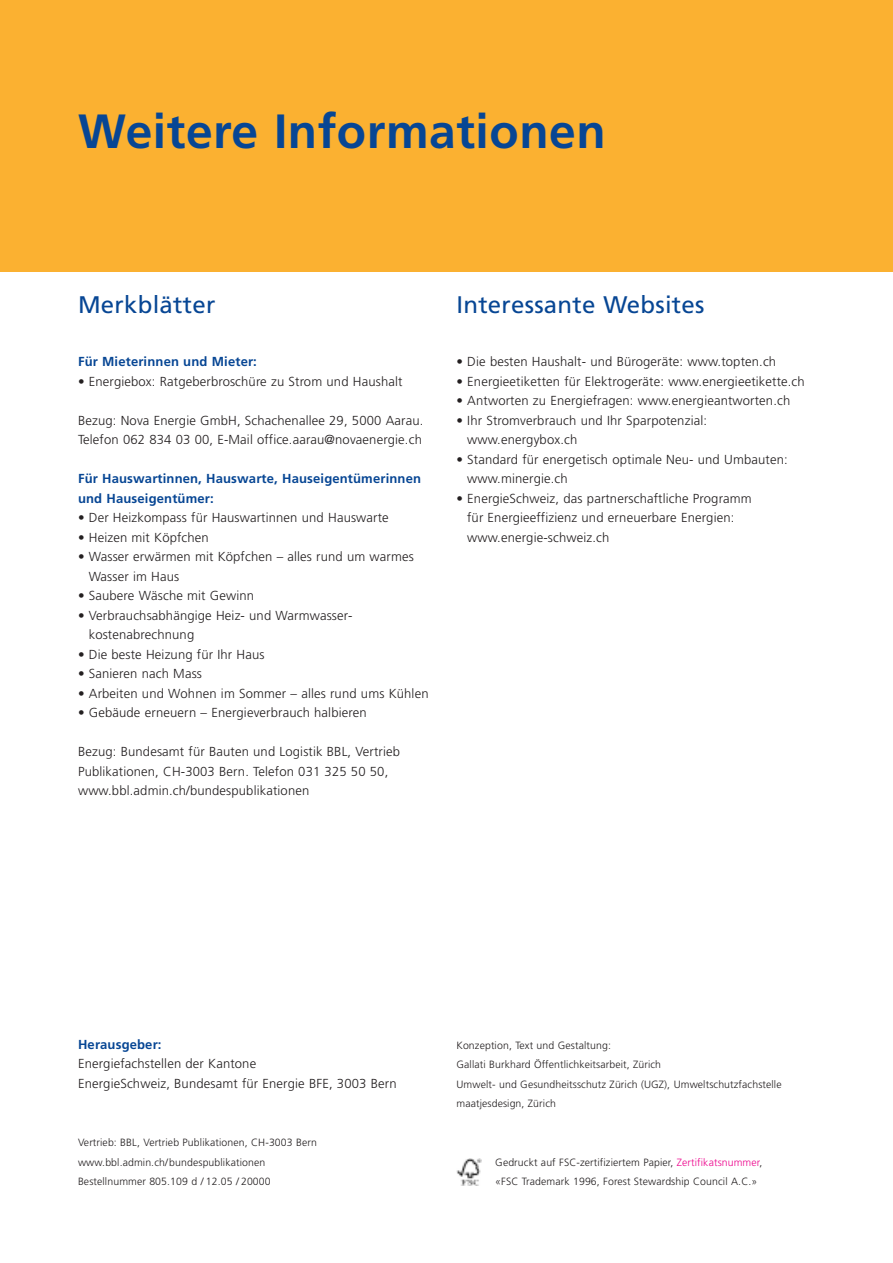
<style>
.page{position:relative;width:893px;height:1263px;background:#fff}
.page>*{position:absolute;margin:0;border:0;box-sizing:border-box;transform-origin:0 0}
.t1{font:700 48px "Frutiger";letter-spacing:.01em;color:#074694}
.t2{font:24px "Frutiger";letter-spacing:.01em;color:#074694}
.t3{font:300 13.05px/19.5px "Frutiger";letter-spacing:.01em;color:#231f20}
.t4{font:700 13.05px/19.5px "Frutiger";letter-spacing:.01em;color:#074694}
.t5{font:300 10.5px/19.5px "Frutiger";letter-spacing:.01em;color:#231f20}
.s1{color:#ed028c}
</style>
<div class="page">
<div style="left:0;top:0;width:893px;height:272px;background:#fbb131"></div>
<img style="left:456px;top:1158px;width:25px;height:27px">
<h1 class="t1" style="left:78px;top:112px;width:529px">Weitere Informationen</h1>
<h2 class="t2" style="left:78px;top:295px;width:139px">Merkblätter</h2>
<p class="t4" style="left:78px;top:353px;width:180px">Für Mieterinnen und Mieter:</p>
<p class="t3" style="left:78px;top:372px;width:326px">• Energiebox: Ratgeberbroschüre zu Strom und Haushalt</p>
<p class="t3" style="left:78px;top:411px;width:347px">Bezug: Nova Energie GmbH, Schachenallee 29, 5000 Aarau.<br>Telefon 062 834 03 00, E-Mail office.aarau@novaenergie.ch</p>
<p class="t4" style="left:78px;top:470px;width:344px">Für Hauswartinnen, Hauswarte, Hauseigentümerinnen und Hauseigentümer:</p>
<p class="t3" style="left:78px;top:509px;width:312px">• Der Heizkompass für Hauswartinnen und Hauswarte</p>
<p class="t3" style="left:78px;top:528px;width:132px">• Heizen mit Köpfchen</p>
<p class="t3" style="left:89px;top:548px;width:327px;text-indent:-11px">• Wasser erwärmen mit Köpfchen – alles rund um warmes<br>Wasser im Haus</p>
<p class="t3" style="left:78px;top:587px;width:178px">• Saubere Wäsche mit Gewinn</p>
<p class="t3" style="left:89px;top:606px;width:265px;text-indent:-11px">• Verbrauchsabhängige Heiz- und Warmwasser&shy;kostenabrechnung</p>
<p class="t3" style="left:78px;top:645px;width:188px">• Die beste Heizung für Ihr Haus</p>
<p class="t3" style="left:78px;top:665px;width:125px">• Sanieren nach Mass</p>
<p class="t3" style="left:78px;top:684px;width:352px">• Arbeiten und Wohnen im Sommer – alles rund ums Kühlen</p>
<p class="t3" style="left:78px;top:704px;width:290px">• Gebäude erneuern – Energieverbrauch halbieren</p>
<p class="t3" style="left:78px;top:743px;width:323px">Bezug: Bundesamt für Bauten und Logistik BBL, Vertrieb<br>Publikationen, CH-3003 Bern. Telefon 031 325 50 50, www.bbl.admin.ch/bundespublikationen</p>
<h2 class="t2" style="left:456px;top:295px;width:249px">Interessante Websites</h2>
<p class="t3" style="left:456px;top:353px;width:321px">• Die besten Haushalt- und Bürogeräte: www.topten.ch</p>
<p class="t3" style="left:456px;top:372px;width:350px">• Energieetiketten für Elektrogeräte: www.energieetikette.ch</p>
<p class="t3" style="left:456px;top:392px;width:335px">• Antworten zu Energiefragen: www.energieantworten.ch</p>
<p class="t3" style="left:467px;top:411px;width:241px;text-indent:-11px">• Ihr Stromverbrauch und Ihr Sparpotenzial: www.energybox.ch</p>
<p class="t3" style="left:467px;top:450px;width:322px;text-indent:-11px">• Standard für energetisch optimale Neu- und Umbauten: www.minergie.ch</p>
<p class="t3" style="left:467px;top:489px;width:286px;text-indent:-11px">• EnergieSchweiz, das partnerschaftliche Programm für Energieeffizienz und erneuerbare Energien: www.energie-schweiz.ch</p>
<p class="t4" style="left:78px;top:1035px;width:85px">Herausgeber:</p>
<p class="t3" style="left:78px;top:1055px;width:320px">Energiefachstellen der Kantone<br>EnergieSchweiz, Bundesamt für Energie BFE, 3003 Bern</p>
<p class="t5" style="left:78px;top:1134px;width:241px">Vertrieb: BBL, Vertrieb Publikationen, CH-3003 Bern www.bbl.admin.ch/bundespublikationen<br>Bestellnummer 805.109 d / 12.05 / 20000</p>
<p class="t5" style="left:456px;top:1036px;width:327px">Konzeption, Text und Gestaltung:<br>Gallati Burkhard Öffentlichkeitsarbeit, Zürich<br>Umwelt- und Gesundheitsschutz Zürich (UGZ), Umweltschutzfachstelle maatjesdesign, Zürich</p>
<p class="t5" style="left:495px;top:1153px;width:269px">Gedruckt auf FSC-zertifiziertem Papier, <span class="s1">Zertifikatsnummer</span>, «FSC Trademark 1996, Forest Stewardship Council A.C.»</p>
</div>
